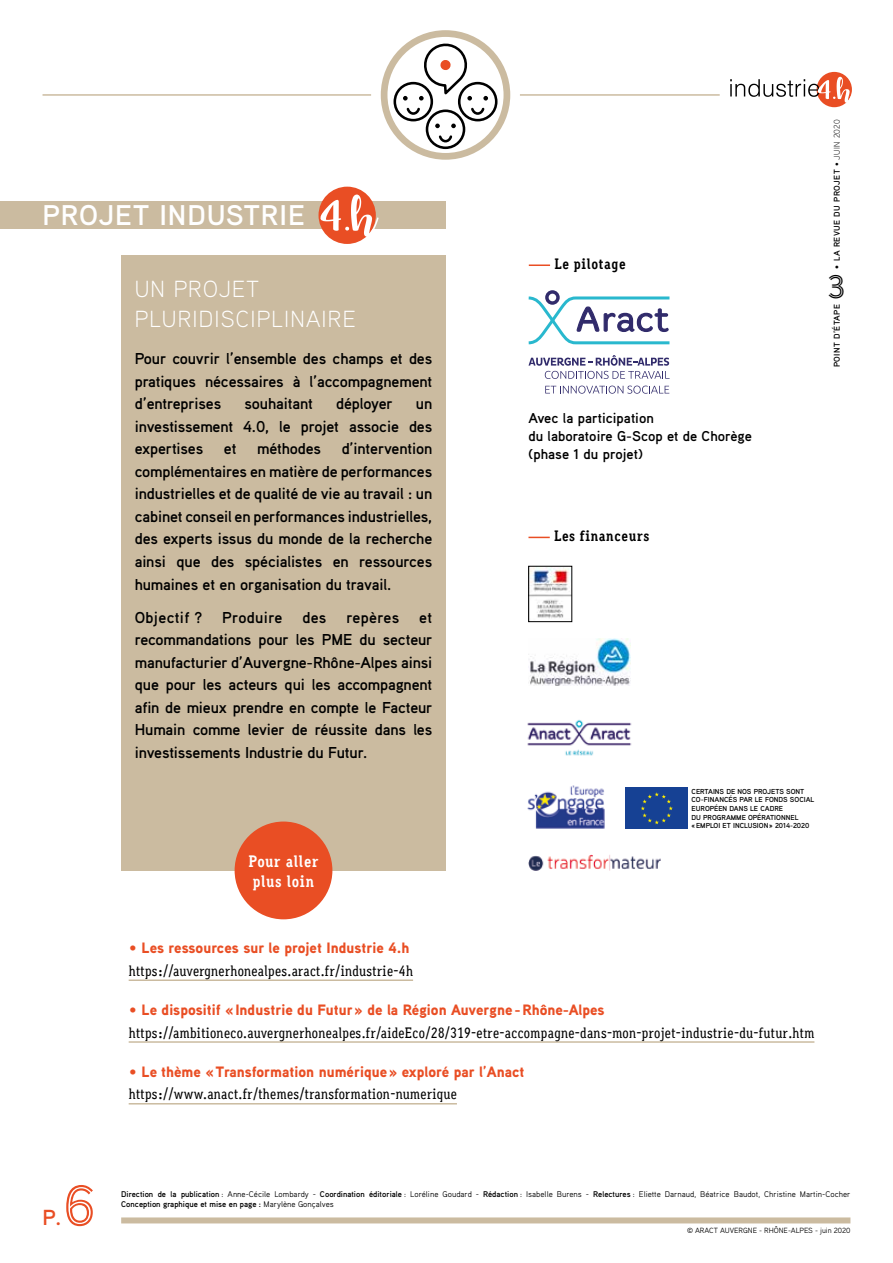
<style>
.page{position:relative;width:893px;height:1263px;background:#fff}
.page>*{position:absolute;margin:0;border:0;box-sizing:border-box;transform-origin:0 0}
.t1{font:58.8px "AW Conqueror Inline";color:#e94e24}
.t2{font:33.6px "AW Conqueror Inline";color:#000}
.t3{font:700 28.5px "Aaux Pro";letter-spacing:.03em;color:#fff}
.t4{font:300 23.25px/30px "Aaux Pro";letter-spacing:.05em;color:#fff}
.t5{font:700 21.75px "Aaux Pro";color:#e94e24}
.t6{font:700 16.5px/19.5px "Aaux Office";letter-spacing:.04em;color:#fff}
.t7{font:700 15.75px/22.5px "Aaux Pro";letter-spacing:-.01em;color:#000;text-align:justify}
.t8{font:700 15.75px "Aaux Pro";letter-spacing:.02em;color:#000}
.t9{font:500 15px "Aaux Office";letter-spacing:.02em;color:#000}
.t10{font:900 15px "Aaux Pro";color:#e94e24}
.t11{font:700 15px "Aaux Office";letter-spacing:.04em;color:#000}
.t12{font:700 14.25px/18px "Aaux Pro";color:#000}
.t13{font:700 8.4px "Aaux Pro";letter-spacing:.05em;color:#000}
.t14{font:8.25px/9.8px "Aaux Pro";color:#000}
.t15{font:7.5px "Aaux Pro";color:#000}
.t16{font:700 7.2px/8.7px "Aaux Pro";color:#000}
.s1{font-weight:400}
.s2{font-weight:300}
.s3{font-weight:700}
</style>
<div class="page">
<div style="left:121px;top:255px;width:324px;height:615px;background:#cbbba0"></div>
<hr style="left:129px;top:979px;width:284px;height:2px;background:#cbbba0">
<hr style="left:129px;top:1041px;width:685px;height:2px;background:#cbbba0">
<hr style="left:129px;top:1103px;width:328px;height:1px;background:#cbbba0">
<div style="left:121px;top:1217px;width:729px;height:6px;background:#cbbba0"></div>
<img style="left:530px;top:568px;width:40px;height:51px">
<div style="left:528px;top:566px;width:44px;height:56px;border:1px solid #000"></div>
<img style="left:528px;top:638px;width:103px;height:47px">
<img style="left:527px;top:719px;width:105px;height:37px">
<img style="left:528px;top:854px;width:132px;height:16px">
<img style="left:527px;top:785px;width:78px;height:44px">
<div style="left:625px;top:788px;width:63px;height:41px;background:#164194"></div>
<svg style="left:641px;top:792px;width:32px;height:32px"></svg>
<svg style="left:528px;top:537px;width:22px;height:1px"></svg>
<hr style="left:529px;top:264px;width:21px;height:2px;background:#e94e24">
<svg style="left:528px;top:290px;width:142px;height:55px"></svg>
<svg style="left:528px;top:355px;width:142px;height:24px"></svg>
<svg style="left:545px;top:386px;width:124px;height:8px"></svg>
<div style="left:0;top:201px;width:445px;height:27px;background:#cbbba0"></div>
<div style="left:319px;top:187px;width:57px;height:57px;background:#e94e24;border-radius:50%"></div>
<svg style="left:320px;top:194px;width:59px;height:43px"></svg>
<hr style="left:43px;top:94px;width:677px;height:2px;background:#cbbba0">
<div style="left:817px;top:72px;width:35px;height:35px;background:#e94e24;border-radius:50%"></div>
<svg style="left:730px;top:77px;width:122px;height:26px"></svg>
<div style="left:371px;top:21px;width:149px;height:148px;background:#fff;border-radius:50%"></div>
<svg style="left:384px;top:34px;width:123px;height:122px"></svg>
<div style="left:381px;top:30px;width:129px;height:130px;border:7px solid #cbbba0;border-radius:50%"></div>
<svg style="left:435px;top:124px;width:21px;height:20px"></svg>
<div style="left:426px;top:109px;width:39px;height:40px;border:3px solid #000;border-radius:50%"></div>
<div style="left:393px;top:82px;width:40px;height:39px;border:3px solid #000;border-radius:50%"></div>
<svg style="left:403px;top:43px;width:85px;height:73px"></svg>
<div style="left:458px;top:82px;width:39px;height:39px;border:3px solid #000;border-radius:50%"></div>
<div style="left:235px;top:821px;width:97px;height:98px;background:#e94e24;border-radius:50%"></div>
<h3 class="t3" style="left:43px;top:196px;width:264px">PROJET INDUSTRIE</h3>
<h3 class="t4" style="left:135px;top:273px;width:223px">UN PROJET<br>PLURIDISCIPLINAIRE</h3>
<p class="t7" style="left:135px;top:347px;width:299px">Pour couvrir l’ensemble des champs et des pratiques nécessaires à l’accompagnement d’entreprises</p>
<p class="t7" style="left:245px;top:392px;width:70px">souhaitant</p>
<p class="t7" style="left:336px;top:392px;width:58px">déployer</p>
<p class="t7" style="left:135px;top:392px;width:299px;text-indent:281px">un investissement 4.0, le projet associe des expertises</p>
<p class="t7" style="left:135px;top:437px;width:299px;text-indent:207px">d’intervention complémentaires en matière de performances industrielles et de qualité de vie au travail : un cabinet conseil en performances industrielles, des experts issus du monde de la recherche ainsi que des spécialistes en ressources humaines et en organisation du travail.</p>
<p class="t8" style="left:135px;top:607px;width:69px">Objectif ?</p>
<p class="t8" style="left:222px;top:607px;width:62px">Produire</p>
<p class="t7" style="left:302px;top:605px;width:26px">des</p>
<p class="t8" style="left:346px;top:607px;width:54px">repères</p>
<p class="t7" style="left:224px;top:437px;width:14px">et</p>
<p class="t7" style="left:257px;top:437px;width:65px">méthodes</p>
<p class="t7" style="left:135px;top:605px;width:299px;text-indent:285px">et recommandations pour les PME du secteur manufacturier d’Auvergne-Rhône-Alpes ainsi que pour les acteurs qui les accompagnent afin de mieux prendre en compte le Facteur Humain comme levier de réussite dans les investissements Industrie du Futur.</p>
<p class="t6" style="left:248px;top:852px;width:72px">Pour aller plus loin</p>
<p class="t11" style="left:555px;top:255px;width:73px">Le pilotage</p>
<p class="t12" style="left:528px;top:409px;width:225px">Avec la participation<br>du laboratoire G-Scop et de Chorège (phase 1 du projet)</p>
<p class="t11" style="left:554px;top:527px;width:97px">Les financeurs</p>
<p class="t13" style="left:831px;top:269px;width:151px;rotate:-90deg">• LA REVUE DU PROJET <span class="s1">•</span> <span class="s2">JUIN 2020</span></p>
<h2 class="t2" style="left:827px;top:271px;width:20px">3</h2>
<p class="t13" style="left:831px;top:367px;width:65px;rotate:-90deg">POINT D’ÉTAPE</p>
<p class="t16" style="left:692px;top:786px;width:124px">CERTAINS DE NOS PROJETS SONT<br>CO-FINANCÉS PAR LE FONDS SOCIAL<br>EUROPÉEN DANS LE CADRE<br>DU PROGRAMME OPÉRATIONNEL «EMPLOI ET INCLUSION» 2014-2020</p>
<p class="t10" style="left:129px;top:938px;width:282px">• Les ressources sur le projet Industrie 4.h</p>
<p class="t9" style="left:129px;top:962px;width:286px">https://auvergnerhonealpes.aract.fr/industrie-4h</p>
<p class="t10" style="left:129px;top:1000px;width:477px">• Le dispositif «Industrie du Futur» de la Région Auvergne -Rhône-Alpes</p>
<p class="t9" style="left:129px;top:1024px;width:687px">https://ambitioneco.auvergnerhonealpes.fr/aideEco/28/319-etre-accompagne-dans-mon-projet-industrie-du-futur.htm</p>
<p class="t10" style="left:129px;top:1062px;width:397px">• Le thème «Transformation numérique» exploré par l’Anact</p>
<p class="t9" style="left:129px;top:1085px;width:330px">https://www.anact.fr/themes/transformation-numerique</p>
<h1 class="t1" style="left:61px;top:1178px;width:37px">6</h1>
<p class="t14" style="left:121px;top:1189px;width:731px"><span class="s3">Direction de la publication</span> : Anne-Cécile Lombardy - <span class="s3">Coordination éditoriale</span> : Loréline Goudard - <span class="s3">Rédaction</span> : Isabelle Burens - <span class="s3">Relectures</span> : Eliette Darnaud, Béatrice Baudot, Christine Martin-Cocher<br><span class="s3">Conception graphique et mise en page :</span> Marylène Gonçalves</p>
<p class="t15" style="left:687px;top:1225px;width:165px">© ARACT AUVERGNE - RHÔNE-ALPES - juin 2020</p>
<h3 class="t5" style="left:43px;top:1204px;width:20px">P.</h3>
</div>
